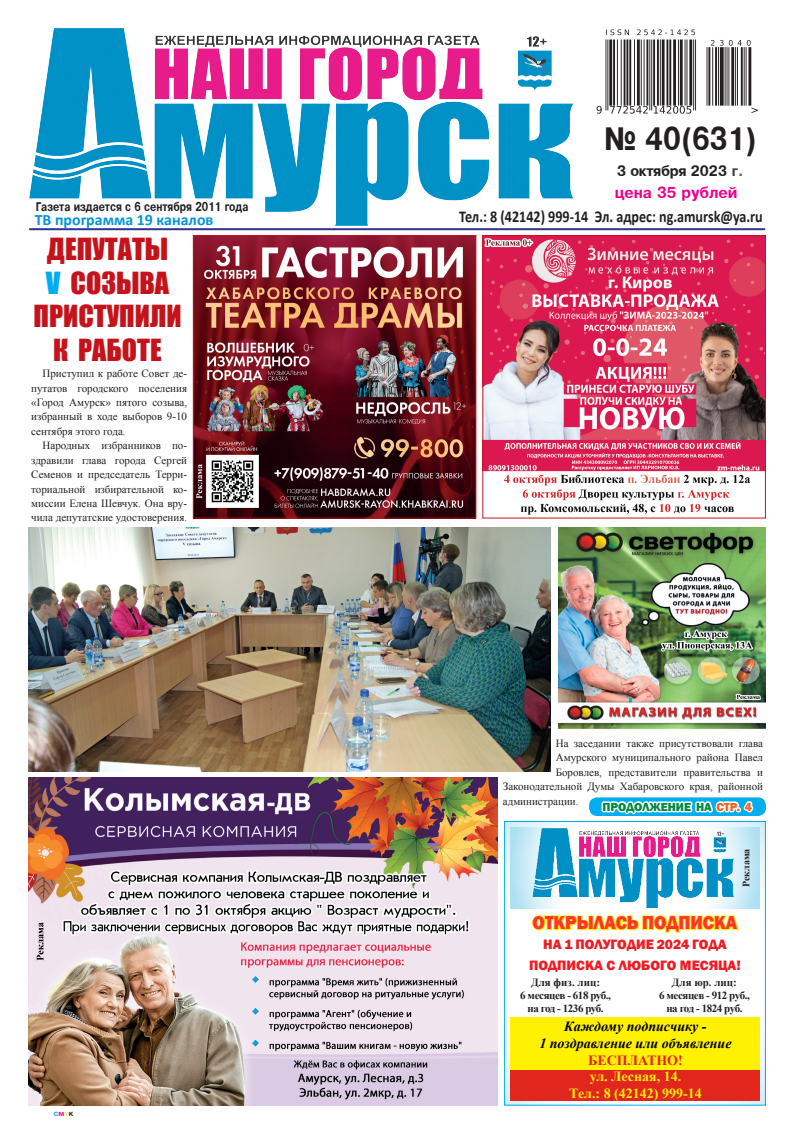
<style>
.page{position:relative;width:794px;height:1134px;background:#fff}
.page>*{position:absolute;margin:0;border:0;box-sizing:border-box;transform-origin:0 0}
.t1{font:700 30.8px "Pragmatica";color:#231f20;scale:.85 1}
.Заголовок_35__Impact{font:28px/33.6px "Impact";color:#c6131b;text-align:center}
.заголовок_20{font:800 19.3px "Franklin Gothic";color:#f33;scale:.93 1}
.t2{font:700 16.6px "Calibri";color:#231f20;scale:.85 1}
.t3{font:700 15.8px "Calibri";color:#0095d9}
.t4{font:700 15px "Pragmatica";color:#ed028c;scale:.94 1}
.Times_New_Roman{font:italic 700 14px "Times New Roman";color:#000}
.Times_New_Roman-2{font:700 14px "Times New Roman";color:#fff101}
.Times_New_Roman-3{font:800 14px "Franklin Gothic";color:#ee1d23}
.заголовок_20-2{font:800 14px "Franklin Gothic";color:#ee1d23}
.t5{font:700 14px "Pragmatica";letter-spacing:-.02em;color:#231f20;scale:.94 1}
.Times_New_Roman-4{font:700 14px "Times New Roman";color:#ee1d23}
.t6{font:700 12px "Pragmatica";color:#231f20;scale:.79 1}
.заголовок_20-3{font:800 12px "Franklin Gothic";color:#008b43}
.Times_New_Roman-5{font:11px/14.4px "Times New Roman";color:#231f20;text-align:justify}
.Times_New_Roman-6{font:700 11px "Times New Roman";letter-spacing:-.04em;color:#231f20}
.Times_New_Roman-7{font:700 11px "Times New Roman";color:#231f20}
.Times_New_Roman-8{font:700 10px "Times New Roman";color:#231f20}
.t7{font:700 5.6px "Pragmatica";color:#00aeef;scale:1.07 1}
.s1{color:#00aeef}
.s2{color:#ed028c}
.s3{color:#fff101}
.s4{color:#231f20}
.s5{color:#f36421}
</style>
<div class="page">
<img style="left:29px;top:28px;width:545px;height:198px">
<hr style="left:30px;top:228px;width:734px;height:2px;background:#2e3092">
<svg style="left:30px;top:135px;width:227px;height:143px"></svg>
<div style="left:35px;top:214px;width:186px;height:12px;background:#fff"></div>
<img style="left:596px;top:29px;width:161px;height:85px">
<svg style="left:454px;top:122px;width:312px;height:291px"></svg>
<div style="left:589px;top:797px;width:177px;height:19px;background:#00aeef;border-radius:8px"></div>
<svg style="left:600px;top:797px;width:155px;height:18px"></svg>
<svg style="left:506px;top:823px;width:258px;height:281px"></svg>
<svg style="left:531px;top:909px;width:209px;height:27px"></svg>
<div style="left:504px;top:821px;width:262px;height:285px;border:1px solid #00aeef"></div>
<div style="left:511px;top:1069px;width:249px;height:32px;background:#e1271d"></div>
<div style="left:511px;top:1017px;width:249px;height:52px;background:#fff101"></div>
<svg style="left:511px;top:828px;width:22px;height:80px;background:#c0e7f5"></svg>
<img style="left:533px;top:828px;width:226px;height:80px">
<img style="left:558px;top:527px;width:208px;height:201px">
<img style="left:28px;top:778px;width:469px;height:328px">
<img style="left:484px;top:237px;width:280px;height:278px">
<div style="left:482px;top:235px;width:284px;height:283px;border:1px solid #c6131b"></div>
<img style="left:28px;top:527px;width:522px;height:244px">
<img style="left:195px;top:237px;width:279px;height:279px">
<div style="left:193px;top:235px;width:283px;height:283px;border:1px solid #c6131b"></div>
<p class="t6" style="left:36px;top:200px;width:271px">Газета издается с 6 сентября 2011 года</p>
<p class="t3" style="left:35px;top:210px;width:180px">ТВ программа 19 каналов</p>
<p class="Заголовок_35__Impact" style="left:34px;top:231px;width:149px">ДЕПУТАТЫ<br><span class="s1">V</span> СОЗЫВА<br>ПРИСТУПИЛИ<br>К РАБОТЕ</p>
<p class="Times_New_Roman-5" style="left:31px;top:366px;width:157px;text-indent:11px">Приступил к работе Совет де&shy;путатов городского поселения «Город Амурск» пятого созыва, избранный в ходе выборов 9-10 сентября этого года.</p>
<p class="Times_New_Roman-5" style="left:31px;top:438px;width:157px;text-indent:11px">Народных избранников по&shy;здравили глава города Сергей Семенов и председатель Терри&shy;ториальной избирательной ко&shy;миссии Елена Шевчук. Она вру&shy;чила депутатские удостоверения.</p>
<p class="t7" style="left:54px;top:1111px;width:20px">C<span class="s2">M</span><span class="s3">Y</span><span class="s4">K</span></p>
<p class="t1" style="left:604px;top:121px;width:181px">¹ 40(631)</p>
<p class="t5" style="left:617px;top:163px;width:136px">3 октября 2023 г.</p>
<p class="t4" style="left:615px;top:184px;width:132px">цена 35 рублей</p>
<p class="t2" style="left:459px;top:206px;width:359px">Тел.: 8 (42142) 999-14 Эл. адрес: ng.amursk@ya.ru</p>
<p class="Times_New_Roman-5" style="left:556px;top:736px;width:209px">На заседании также присутствовали глава</p>
<p class="Times_New_Roman-5" style="left:556px;top:750px;width:209px">Амурского муниципального района Павел</p>
<p class="Times_New_Roman-5" style="left:556px;top:765px;width:209px">Боровлев, представители правительства и</p>
<p class="Times_New_Roman-5" style="left:503px;top:779px;width:262px">Законодательной Думы Хабаровского края, районной</p>
<p class="Times_New_Roman-5" style="left:503px;top:794px;width:77px">администрации.</p>
<p class="заголовок_20-3" style="left:602px;top:799px;width:151px">ПРОДОЛЖЕНИЕ НА <span class="s5">СТР. 4</span></p>
<p class="Times_New_Roman-8" style="left:739px;top:887px;width:40px;rotate:-90deg">Реклама</p>
<p class="заголовок_20" style="left:532px;top:910px;width:222px">ОТКРЫЛАСЬ ПОДПИСКА</p>
<p class="заголовок_20-2" style="left:543px;top:936px;width:185px">НА 1 ПОЛУГОДИЕ 2024 ГОДА</p>
<p class="Times_New_Roman-3" style="left:529px;top:956px;width:213px">ПОДПИСКА С ЛЮБОГО МЕСЯЦА!</p>
<p class="Times_New_Roman-7" style="left:531px;top:974px;width:70px">Для физ. лиц:</p>
<p class="Times_New_Roman-6" style="left:520px;top:987px;width:92px">6 месяцев - 618 руб.,</p>
<p class="Times_New_Roman-6" style="left:527px;top:1001px;width:78px">на год - 1236 руб.</p>
<p class="Times_New_Roman-6" style="left:672px;top:974px;width:66px">Для юр. лиц:</p>
<p class="Times_New_Roman-6" style="left:659px;top:987px;width:92px">6 месяцев - 912 руб.,</p>
<p class="Times_New_Roman-6" style="left:666px;top:1001px;width:78px">на год - 1824 руб.</p>
<p class="Times_New_Roman" style="left:564px;top:1017px;width:144px">Каждому подписчику -</p>
<p class="Times_New_Roman" style="left:539px;top:1033px;width:194px">1 поздравление или объявление</p>
<p class="Times_New_Roman-4" style="left:588px;top:1050px;width:96px">БЕСПЛАТНО!</p>
<p class="Times_New_Roman-2" style="left:589px;top:1067px;width:93px">ул. Лесная, 14.</p>
<p class="Times_New_Roman-2" style="left:569px;top:1084px;width:134px">Тел.: 8 (42142) 999-14</p>
</div>
